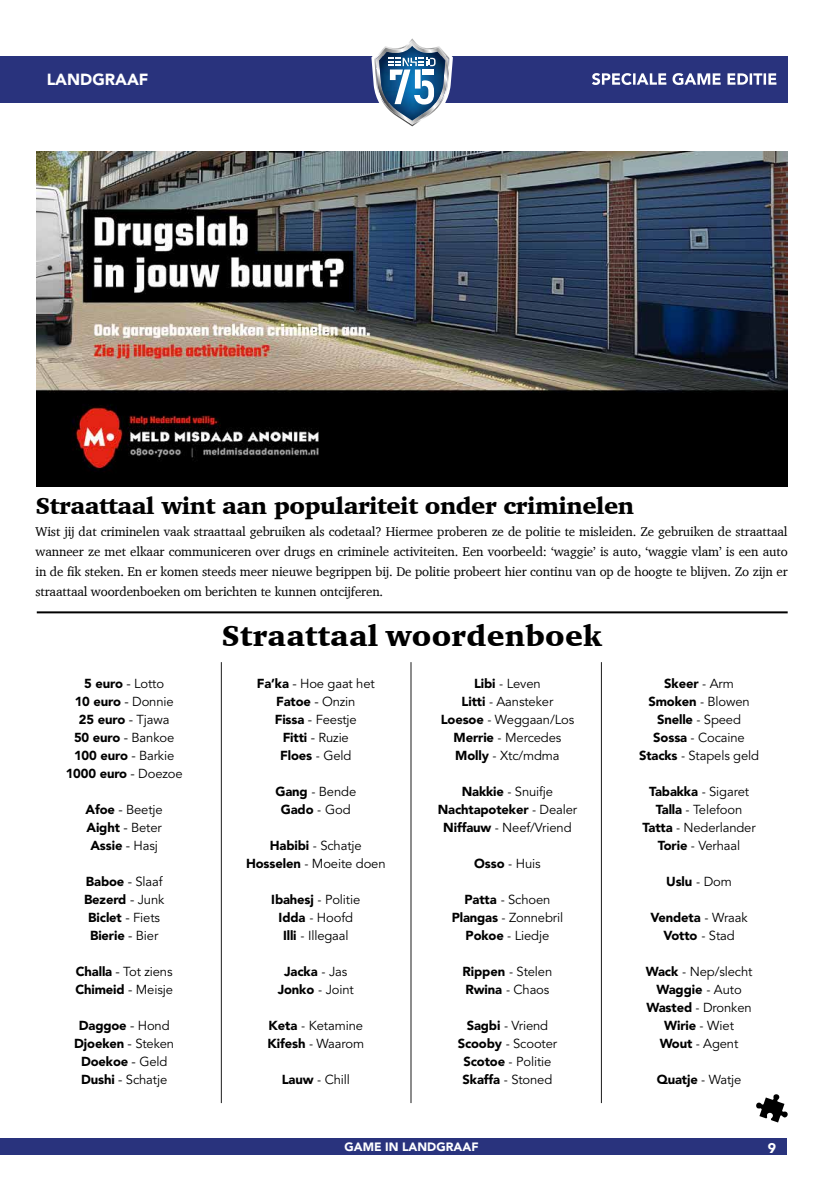
<style>
.page{position:relative;width:823px;height:1191px;background:#fff}
.page>*{position:absolute;margin:0;border:0;box-sizing:border-box;transform-origin:0 0}
.t1{font:900 30px "Charter BT";letter-spacing:.01em;color:#000}
.t2{font:900 24px "Charter BT";letter-spacing:-.02em;color:#000}
.t3{font:900 16px "Avenir";color:#fff}
.t4{font:900 14px "Avenir";color:#fff}
.t5{font:13px/18px "Avenir";letter-spacing:-.01em;color:#000;text-align:center}
.t6{font:13px/20px "Charter";letter-spacing:-.01em;color:#000;text-align:justify}
.t7{font:900 13px/18px "Avenir";letter-spacing:-.01em;color:#000;text-align:center}
.t8{font:900 12px "Avenir";color:#fff}
.s1{font-weight:900}
.s2{font-weight:400}
.s3{font-family:"Charter"}
.s4{font-family:"Charter";font-weight:400}
</style>
<div class="page">
<div style="left:0;top:56px;width:786px;height:46px;background:#29337d"></div>
<svg style="left:371px;top:38px;width:81px;height:89px"></svg>
<svg style="left:592px;top:73px;width:184px;height:12px"></svg>
<div style="left:0;top:1138px;width:786px;height:17px;background:#29337d"></div>
<img style="left:36px;top:151px;width:751px;height:335px">
<hr style="left:37px;top:611px;width:750px;height:2px;background:#000">
<svg style="left:756px;top:1094px;width:31px;height:28px"></svg>
<hr style="left:221px;top:662px;width:1px;height:441px;background:#000">
<hr style="left:410px;top:662px;width:1px;height:441px;background:#000">
<hr style="left:600px;top:662px;width:1px;height:441px;background:#000">
<p class="t3" style="left:47px;top:68px;width:103px">LANDGRAAF</p>
<h2 class="t2" style="left:35px;top:491px;width:599px">Straattaal wint aan populariteit onder criminelen</h2>
<p class="t6" style="left:35px;top:521px;width:753px">Wist jij dat criminelen vaak straattaal gebruiken als codetaal? Hiermee proberen ze de politie te misleiden. Ze gebruiken de straattaal wanneer ze met elkaar communiceren over drugs en criminele activiteiten. Een voorbeeld: ‘waggie’ is auto, ‘waggie vlam’ is een auto in de fik steken. En er komen steeds meer nieuwe begrippen bij. De politie probeert hier continu van op de hoogte te blijven. Zo zijn er straattaal woordenboeken om berichten te kunnen ontcijferen.</p>
<p class="t5" style="left:66px;top:674px;width:118px"><span class="s1">5 euro</span> - Lotto<br><span class="s1">10 euro</span> - Donnie<br><span class="s1">25 euro</span> - Tjawa<br><span class="s1">50 euro</span> - Bankoe<br><span class="s1">100 euro</span> - Barkie<br><span class="s1">1000 euro</span> - Doezoe</p>
<p class="t5" style="left:85px;top:800px;width:79px;text-align:justify"><span class="s1">Afoe</span> - Beetje <span class="s1">Aight</span> - Beter <span class="s1">Assie</span> - Hasj</p>
<p class="t7" style="left:84px;top:873px;width:82px">Baboe <span class="s2">- Slaaf<br></span>Bezerd <span class="s2">- Junk<br></span>Biclet <span class="s2">- Fiets<br></span>Bierie <span class="s2">- Bier</span></p>
<p class="t5" style="left:75px;top:962px;width:99px;text-align:left"><span class="s1">Challa</span> - Tot ziens<br><span class="s1">Chimeid</span> - Meisje</p>
<p class="t5" style="left:74px;top:1016px;width:101px"><span class="s1">Daggoe</span> - Hond<br><span class="s1">Djoeken</span> - Steken<br><span class="s1">Doekoe</span> - Geld<br><span class="s1">Dushi</span> - Schatje</p>
<h1 class="t1" style="left:221px;top:617px;width:382px">Straattaal woordenboek</h1>
<p class="t5" style="left:256px;top:674px;width:119px"><span class="s1">Fa’ka</span> - Hoe gaat het<br><span class="s1">Fatoe</span> - Onzin<br><span class="s1">Fissa</span> - Feestje<br><span class="s1">Fitti</span> - Ruzie<br><span class="s1">Floes</span> <span class="s3">-</span> Geld</p>
<p class="t7" style="left:275px;top:783px;width:82px">Gang <span class="s4">-</span> <span class="s2">Bende<br></span>Gado <span class="s4">-</span> <span class="s2">God</span></p>
<p class="t5" style="left:246px;top:836px;width:141px"><span class="s1">Habibi</span> <span class="s3">-</span> Schatje<br><span class="s1">Hosselen</span> <span class="s3">-</span> Moeite doen</p>
<p class="t5" style="left:271px;top:890px;width:90px"><span class="s1">Ibahesj</span> <span class="s3">-</span> Politie<br><span class="s1">Idda</span> <span class="s3">-</span> Hoofd<br><span class="s1">Illi</span> <span class="s3">-</span> Illegaal</p>
<p class="t7" style="left:277px;top:963px;width:78px">Jacka <span class="s4">-</span> <span class="s2">Jas<br></span>Jonko <span class="s4">-</span> <span class="s2">Joint</span></p>
<p class="t5" style="left:267px;top:1016px;width:98px;text-align:left"><span class="s1">Keta</span> <span class="s3">-</span> Ketamine<br><span class="s1">Kifesh</span> <span class="s3">-</span> Waarom</p>
<p class="t5" style="left:281px;top:1070px;width:70px"><span class="s1">Lauw</span> <span class="s3">-</span> Chill</p>
<p class="t5" style="left:440px;top:674px;width:135px"><span class="s1">Libi</span> <span class="s3">-</span> Leven<br><span class="s1">Litti</span> <span class="s3">-</span> Aansteker<br><span class="s1">Loesoe</span> <span class="s3">-</span> Weggaan/Los<br><span class="s1">Merrie</span> <span class="s3">-</span> Mercedes<br><span class="s1">Molly</span> <span class="s3">-</span> Xtc/mdma</p>
<p class="t7" style="left:437px;top:783px;width:141px">Nakkie <span class="s4">-</span> <span class="s2">Snuifje<br></span>Nachtapoteker <span class="s4">-</span> <span class="s2">Dealer<br></span>Niffauw <span class="s4">-</span> <span class="s2">Neef/Vriend</span></p>
<p class="t7" style="left:474px;top:855px;width:68px">Osso <span class="s4">-</span> <span class="s2">Huis</span></p>
<p class="t5" style="left:451px;top:890px;width:113px"><span class="s1">Patta</span> <span class="s3">-</span> Schoen<br><span class="s1">Plangas</span> <span class="s3">-</span> Zonnebril<br><span class="s1">Pokoe</span> <span class="s3">-</span> Liedje</p>
<p class="t7" style="left:462px;top:963px;width:91px;text-align:left">Rippen <span class="s4">-</span> <span class="s2">Stelen<br></span>Rwina <span class="s4">-</span> <span class="s2">Chaos</span></p>
<p class="t5" style="left:457px;top:1016px;width:101px"><span class="s1">Sagbi</span> <span class="s3">-</span> Vriend<br><span class="s1">Scooby</span> <span class="s3">-</span> Scooter<br><span class="s1">Scotoe</span> <span class="s3">-</span> Politie<br><span class="s1">Skaffa</span> <span class="s3">-</span> Stoned</p>
<p class="t8" style="left:344px;top:1138px;width:135px">GAME IN LANDGRAAF</p>
<p class="t5" style="left:638px;top:675px;width:121px"><span class="s1">Skeer</span> <span class="s3">-</span> Arm<br><span class="s1">Smoken</span> <span class="s3">-</span> Blowen<br><span class="s1">Snelle</span> <span class="s3">-</span> Speed<br><span class="s1">Sossa</span> <span class="s3">-</span> Cocaine<br><span class="s1">Stacks</span> <span class="s3">-</span> Stapels geld</p>
<p class="t5" style="left:642px;top:783px;width:115px"><span class="s1">Tabakka</span> <span class="s3">-</span> Sigaret<br><span class="s1">Talla</span> <span class="s3">-</span> Telefoon<br><span class="s1">Tatta</span> <span class="s3">-</span> Nederlander<br><span class="s1">Torie</span> <span class="s3">-</span> Verhaal</p>
<p class="t7" style="left:665px;top:873px;width:67px">Uslu <span class="s4">-</span> <span class="s2">Dom</span></p>
<p class="t7" style="left:650px;top:909px;width:99px">Vendeta <span class="s4">-</span> <span class="s2">Wraak<br></span>Votto <span class="s4">-</span> <span class="s2">Stad</span></p>
<p class="t5" style="left:645px;top:963px;width:108px"><span class="s1">Wack</span> <span class="s3">-</span> Nep/slecht<br><span class="s1">Waggie</span> <span class="s3">-</span> Auto<br><span class="s1">Wasted</span> <span class="s3">-</span> Dronken<br><span class="s1">Wirie</span> <span class="s3">-</span> Wiet<br><span class="s1">Wout</span> <span class="s3">-</span> Agent</p>
<p class="t7" style="left:656px;top:1071px;width:86px">Quatje <span class="s4">-</span> <span class="s2">Watje</span></p>
<p class="t4" style="left:767px;top:1137px;width:10px">9</p>
</div>
